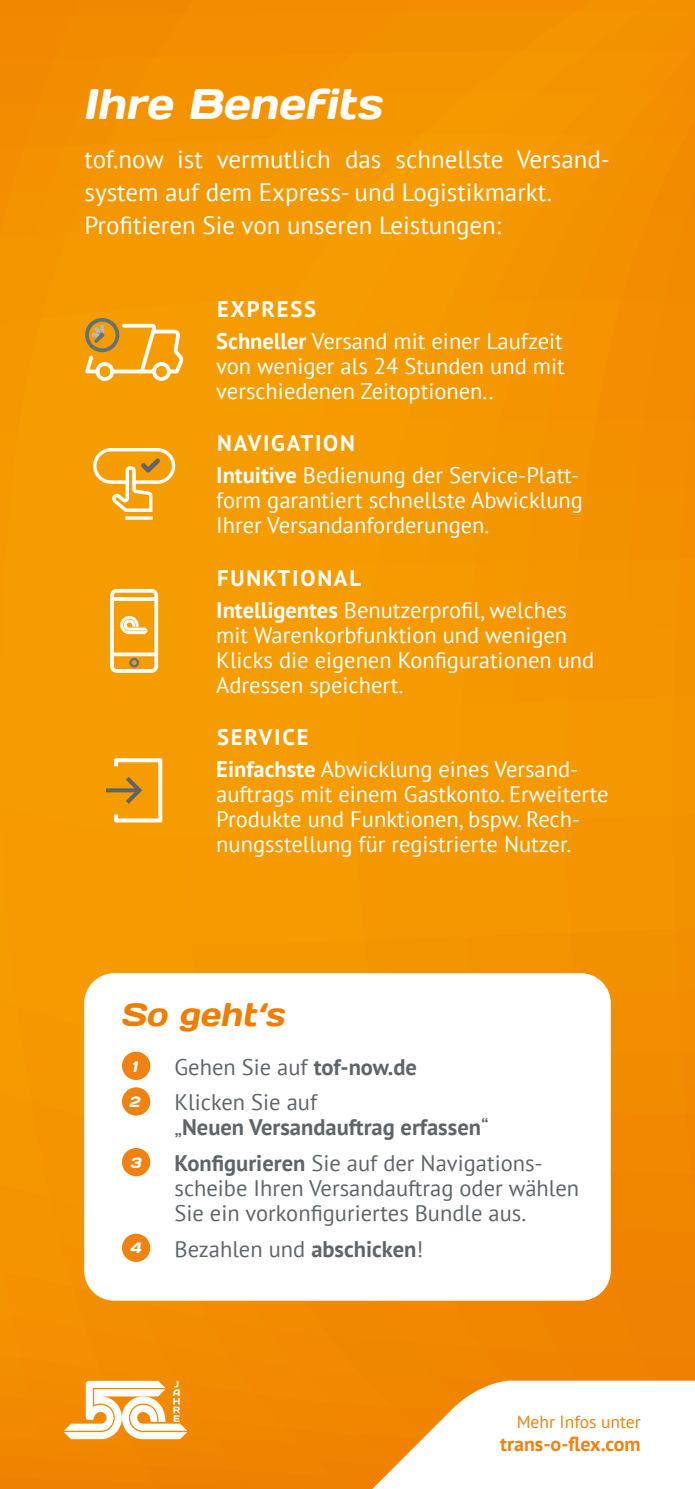
<style>
.page{position:relative;width:695px;height:1489px;background:#fff}
.page>*{position:absolute;margin:0;border:0;box-sizing:border-box;transform-origin:0 0}
.t1{font:italic 42.5px "Days";color:#fff}
.t2{font:italic 32.5px "Days";color:#ef7d00}
.t3{font:25px/32.5px "PT Sans";color:#fff}
.t4{font:22.5px/25px "PT Sans";color:#fff}
.t5{font:22.5px/25px "PT Sans";color:#5e656a}
.t6{font:700 22.5px/32px "PT Sans";letter-spacing:.08em;color:#fff}
.t7{font:700 22.5px/25px "PT Sans";color:#5e656a}
.t8{font:700 20px "PT Sans";color:#ee8212}
.t9{font:17.5px "PT Sans";color:#ee8212}
.t10{font:italic 15px "Days";color:#fff}
.s1{font-weight:700}
.s2{font-weight:400}
</style>
<div class="page">
<div style="left:0;top:0;width:694px;height:1488px;background:linear-gradient(to bottom,#f59a00,#f28e02)"></div>
<svg style="left:326px;top:1380px;width:368px;height:108px"></svg>
<div style="left:84px;top:973px;width:526px;height:327px;background:#fff;border-radius:30px"></div>
<div style="left:122px;top:1051px;width:28px;height:28px;background:#ee8212;border-radius:50%"></div>
<div style="left:122px;top:1087px;width:28px;height:28px;background:#ee8212;border-radius:50%"></div>
<div style="left:122px;top:1147px;width:28px;height:29px;background:#ee8212;border-radius:50%"></div>
<div style="left:122px;top:1233px;width:28px;height:28px;background:#ee8212;border-radius:50%"></div>
<svg style="left:85px;top:318px;width:98px;height:63px;background:#ecac39"></svg>
<svg style="left:110px;top:588px;width:49px;height:85px"></svg>
<svg style="left:106px;top:758px;width:56px;height:64px;background:#eba832"></svg>
<svg style="left:91px;top:446px;width:86px;height:75px;background:#f4ae32"></svg>
<svg style="left:64px;top:1380px;width:123px;height:58px"></svg>
<h1 class="t1" style="left:83px;top:76px;width:309px">Ihre Benefits</h1>
<p class="t3" style="left:84px;top:143px;width:526px">tof.now ist vermutlich das schnellste Versand&shy;system auf dem Express- und Logistikmarkt.<br>Profitieren Sie von unseren Leistungen:</p>
<p class="t4" style="left:216px;top:292px;width:348px;line-height:32px"><span class="s1">EXPRESS<br>Schneller</span> Versand mit einer Laufzeit</p>
<p class="t4" style="left:216px;top:353px;width:350px">von weniger als 24 Stunden und mit verschiedenen Zeitoptionen..</p>
<p class="t4" style="left:216px;top:427px;width:364px;line-height:32px"><span class="s1">NAVIGATION<br>Intuitive</span> Bedienung der Service-Platt-</p>
<p class="t4" style="left:216px;top:487px;width:368px">form garantiert schnellste Abwicklung<br>Ihrer Versandanforderungen.</p>
<p class="t6" style="left:216px;top:561px;width:352px">FUNKTIONAL<br>Intelligentes <span class="s2">Benutzerprofil, welches</span></p>
<p class="t4" style="left:216px;top:622px;width:379px">mit Warenkorbfunktion und wenigen<br>Klicks die eigenen Konfigurationen und<br>Adressen speichert.</p>
<p class="t4" style="left:216px;top:720px;width:363px;line-height:32px"><span class="s1">SERVICE<br>Einfachste</span> Abwicklung eines Versand-</p>
<p class="t4" style="left:216px;top:781px;width:394px">auftrags mit einem Gastkonto. Erweiterte<br>Produkte und Funktionen, bspw. Rech&shy;nungsstellung für registrierte Nutzer.</p>
<h2 class="t2" style="left:120px;top:993px;width:172px">So geht‘s</h2>
<p class="t10" style="left:131px;top:1057px;width:11px">1</p>
<p class="t5" style="left:174px;top:1053px;width:244px">Gehen Sie auf <span class="s1">tof-now.de</span></p>
<p class="t10" style="left:129px;top:1091px;width:15px">2</p>
<p class="t7" style="left:174px;top:1089px;width:315px"><span class="s2">Klicken Sie auf<br>„</span>Neuen Versandauftrag erfassen<span class="s2">“</span></p>
<p class="t10" style="left:130px;top:1152px;width:16px">3</p>
<p class="t5" style="left:174px;top:1149px;width:406px"><span class="s1">Konfigurieren</span> Sie auf der Navigations&shy;scheibe Ihren Versandauftrag oder wählen<br>Sie ein vorkonfiguriertes Bundle aus.</p>
<p class="t10" style="left:130px;top:1237px;width:16px">4</p>
<p class="t5" style="left:174px;top:1235px;width:250px">Bezahlen und <span class="s1">abschicken</span>!</p>
<p class="t9" style="left:516px;top:1410px;width:125px">Mehr Infos unter</p>
<p class="t8" style="left:500px;top:1430px;width:142px">trans-o-flex.com</p>
</div>
